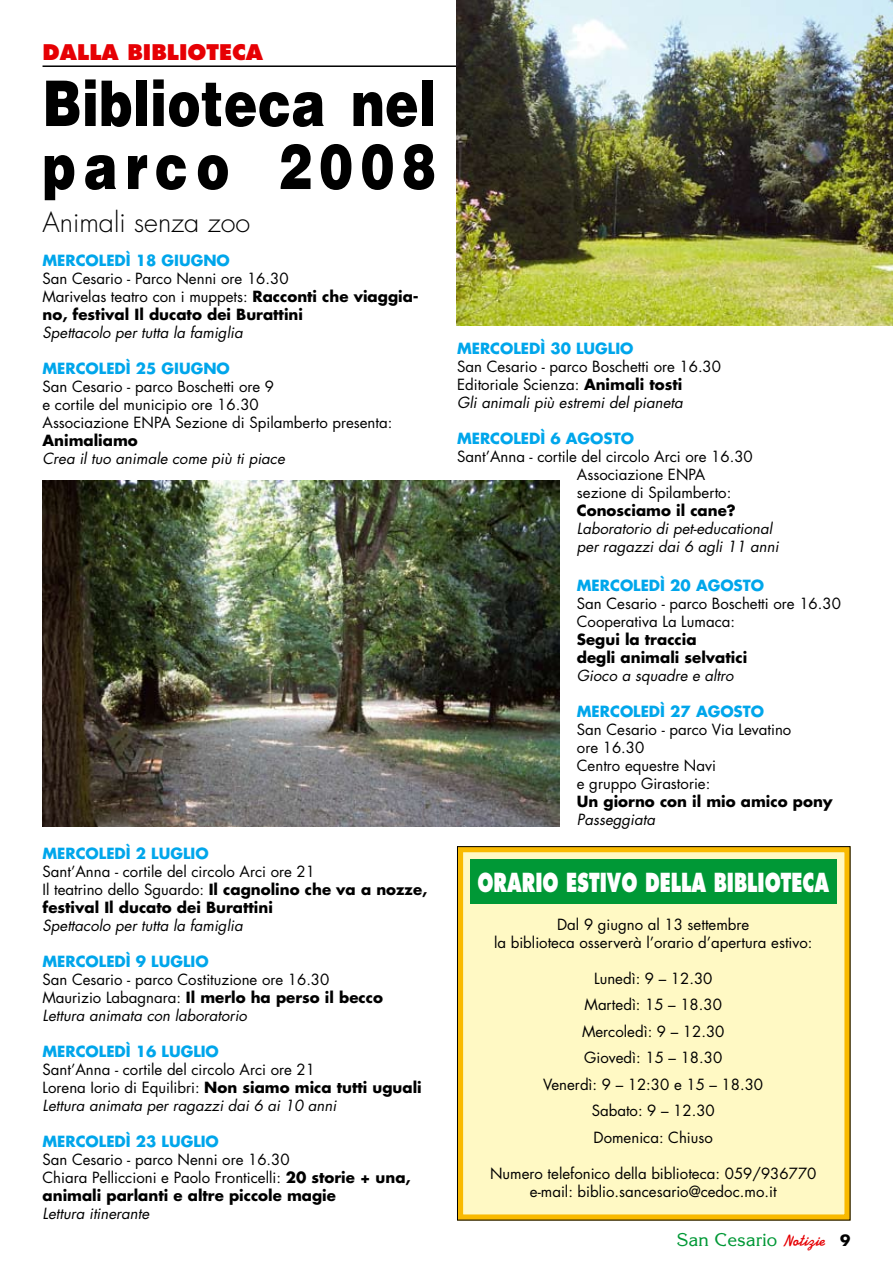
<style>
.page{position:relative;width:893px;height:1263px;background:#fff}
.page>*{position:absolute;margin:0;border:0;box-sizing:border-box;transform-origin:0 0}
.t1{font:900 63px/63px "Helvetica LT Std";letter-spacing:.005em;color:#000;scale:.8 1}
.t2{font:300 27px "Futura Std";color:#000}
.t3{font:800 25.5px "Futura Std";color:#fff;scale:.7 1}
.t4{font:800 21px "Futura Std";color:#e60004}
.t5{font:18px "Korinna Std";color:#009836}
.t6{font:15px/18px "Futura Std";color:#000}
.t7{font:italic 15px/18px "Futura Std";color:#000}
.t8{font:700 15px "Futura Std";color:#00a6eb}
.t9{font:700 15px/18px "Futura Std";color:#000}
.s1{font-weight:700}
.s2{font-style:italic}
.s3{font-family:"Swing";font-weight:700;color:#e60004}
.s4{font-family:"Futura Std";font-weight:700;font-size:15px;color:#000}
</style>
<div class="page">
<hr style="left:43px;top:65px;width:807px;height:2px;background:#000">
<div style="left:457px;top:846px;width:393px;height:374px;background:#fff9c4;border:6px solid #f9ba00"></div>
<div style="left:457px;top:846px;width:393px;height:374px;border:1px solid #000"></div>
<div style="left:470px;top:859px;width:367px;height:45px;background:#009836"></div>
<img style="left:456px;top:0;width:437px;height:325px">
<img style="left:43px;top:480px;width:517px;height:346px">
<h3 class="t4" style="left:43px;top:39px;width:222px">DALLA BIBLIOTECA</h3>
<h1 class="t1" style="left:43px;top:70px;width:493px">Biblioteca nel parco 2008</h1>
<h2 class="t2" style="left:43px;top:205px;width:209px">Animali senza zoo</h2>
<p class="t8" style="left:43px;top:250px;width:131px">Mercoledì 18 giugn</p>
<p class="t8" style="left:217px;top:250px;width:15px">o</p>
<p class="t6" style="left:43px;top:269px;width:378px">San Cesario - Parco Nenni ore 16.30<br>Marivelas teatro con i muppets: <span class="s1">Racconti che viaggia&shy;no, festival Il ducato dei Burattini</span></p>
<p class="t7" style="left:43px;top:323px;width:202px">Spettacolo per tutta la famiglia</p>
<p class="t8" style="left:43px;top:358px;width:131px">Mercoledì 25 giugn</p>
<p class="t8" style="left:217px;top:358px;width:15px">o</p>
<p class="t6" style="left:43px;top:377px;width:233px">San Cesario - parco Boschetti ore 9 e cortile del municipio ore 16.30<br>Associazione ENPA</p>
<p class="t6" style="left:176px;top:413px;width:218px">Sezione di Spilamberto presenta:</p>
<p class="t9" style="left:43px;top:431px;width:97px">Animaliamo</p>
<p class="t7" style="left:43px;top:449px;width:244px">Crea il tuo animale come più ti piace</p>
<p class="t8" style="left:43px;top:843px;width:119px">Mercoledì 2 lugli</p>
<p class="t8" style="left:195px;top:843px;width:15px">o</p>
<p class="t6" style="left:43px;top:862px;width:386px">Sant’Anna - cortile del circolo Arci ore 21<br>Il teatrino dello Sguardo: <span class="s1">Il cagnolino che va a nozze, festival Il ducato dei Burattini</span></p>
<p class="t7" style="left:43px;top:916px;width:202px">Spettacolo per tutta la famiglia</p>
<p class="t8" style="left:43px;top:951px;width:119px">Mercoledì 9 lugli</p>
<p class="t8" style="left:195px;top:951px;width:15px">o</p>
<p class="t6" style="left:43px;top:970px;width:342px">San Cesario - parco Costituzione ore 16.30<br>Maurizio Labagnara: <span class="s1">Il merlo ha perso il becco<br></span><span class="s2">Lettura animata con laboratorio</span></p>
<p class="t8" style="left:43px;top:1041px;width:129px">Mercoledì 16 lugli</p>
<p class="t8" style="left:206px;top:1041px;width:15px">o</p>
<p class="t6" style="left:43px;top:1060px;width:381px">Sant’Anna - cortile del circolo Arci ore 21<br>Lorena Iorio di Equilibri: <span class="s1">Non siamo mica tutti uguali<br></span><span class="s2">Lettura animata per ragazzi dai 6 ai 10 anni</span></p>
<p class="t8" style="left:43px;top:1131px;width:129px">Mercoledì 23 lugli</p>
<p class="t8" style="left:206px;top:1131px;width:15px">o</p>
<p class="t6" style="left:43px;top:1150px;width:370px">San Cesario - parco Nenni ore 16.30<br>Chiara Pelliccioni e Paolo Fronticelli: <span class="s1">20 storie + una, animali parlanti e altre piccole magie</span></p>
<p class="t7" style="left:43px;top:1204px;width:108px">Lettura itinerante</p>
<p class="t8" style="left:457px;top:338px;width:129px">Mercoledì 30 lugli</p>
<p class="t8" style="left:620px;top:338px;width:15px">o</p>
<p class="t6" style="left:457px;top:358px;width:266px">San Cesario - parco Boschetti ore 16.30<br>Editoriale Scienza: <span class="s1">Animali tosti<br></span><span class="s2">Gli animali più estremi del pianeta</span></p>
<p class="t8" style="left:457px;top:428px;width:178px">Mercoledì 6 agosto</p>
<p class="t6" style="left:577px;top:448px;width:177px;text-indent:-120px">Sant’Anna - cortile del circolo Arci ore 16.30<br>Associazione ENPA<br>sezione di Spilamberto:</p>
<p class="t9" style="left:577px;top:501px;width:160px">Conosciamo il cane?</p>
<p class="t7" style="left:577px;top:520px;width:203px">Laboratorio di pet-educational per ragazzi dai 6 agli 11 anni</p>
<p class="t8" style="left:577px;top:575px;width:189px">Mercoledì 20 agosto</p>
<p class="t6" style="left:577px;top:595px;width:266px">San Cesario - parco Boschetti ore 16.30<br>Cooperativa La Lumaca:</p>
<p class="t9" style="left:577px;top:630px;width:172px">Segui la traccia<br>degli animali selvatici</p>
<p class="t7" style="left:577px;top:667px;width:158px">Gioco a squadre e altro</p>
<p class="t8" style="left:577px;top:701px;width:189px">Mercoledì 27 agosto</p>
<p class="t6" style="left:577px;top:721px;width:216px">San Cesario - parco Via Levatino ore 16.30<br>Centro equestre N avi<br>e gruppo Girastorie:</p>
<p class="t9" style="left:577px;top:792px;width:257px">Un giorno con il mio amico pony</p>
<p class="t7" style="left:577px;top:811px;width:80px">Passeggiata</p>
<h3 class="t3" style="left:477px;top:866px;width:504px">ORARIO ESTIVO DELLA BIBLIOTECA</h3>
<p class="t6" style="left:494px;top:915px;width:320px;text-align:center">Dal 9 giugno al 13 settembre<br>la biblioteca osserverà l’orario d’apertura estivo:</p>
<p class="t6" style="left:543px;top:965px;width:221px;line-height:26.5px;text-align:center">Lunedì: 9 – 12.30<br>Martedì: 15 – 18.30<br>Mercoledì: 9 – 12.30<br>Giovedì: 15 – 18.30<br>Venerdì: 9 – 12:30 e 15 – 18.30<br>Sabato: 9 – 12.30<br>Domenica: Chiuso</p>
<p class="t6" style="left:490px;top:1164px;width:328px;text-align:center">N umero telefonico della biblioteca: 059/936770 e-mail: biblio.sancesario@cedoc.mo.it</p>
<p class="t5" style="left:677px;top:1228px;width:175px">San Cesario <span class="s3">Notizie</span> <span class="s4">9</span></p>
</div>
